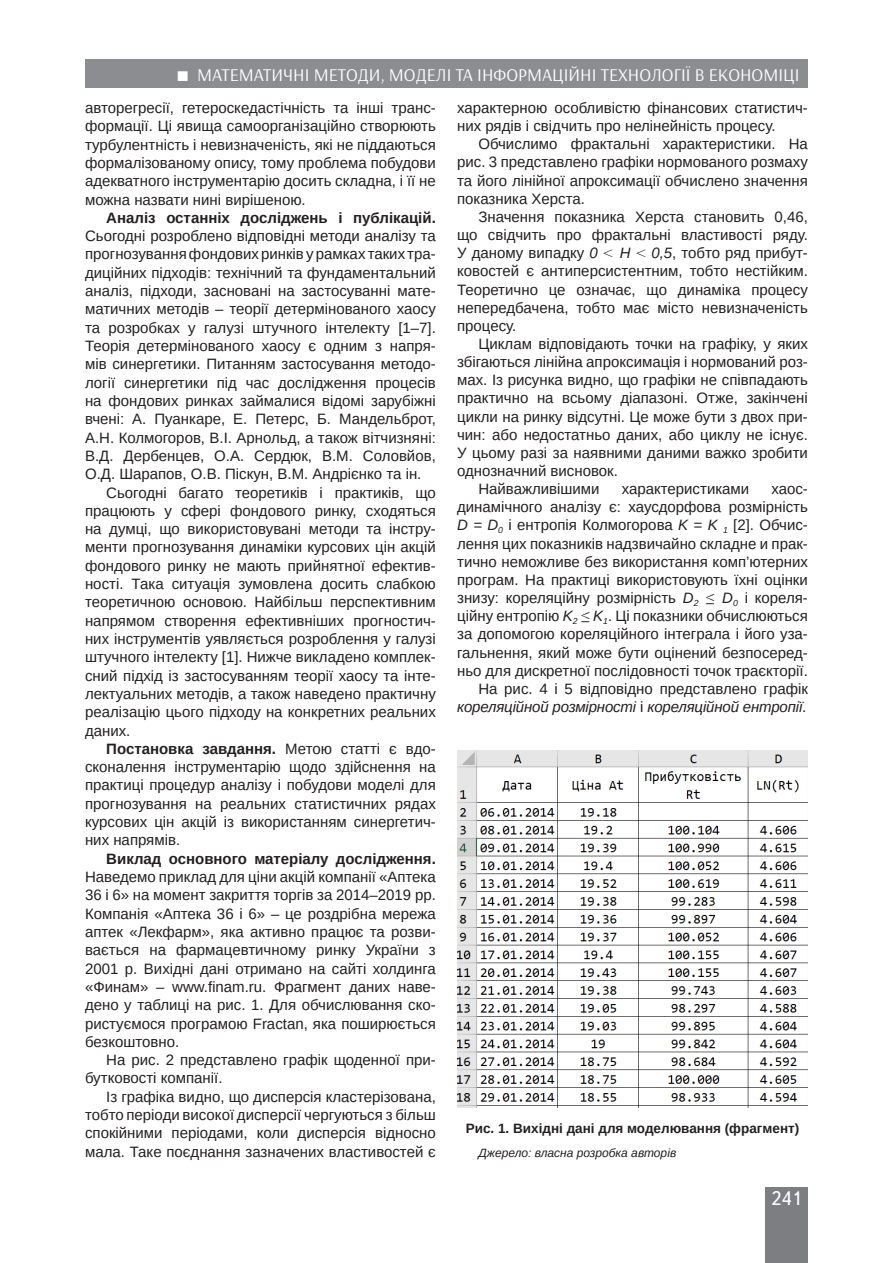
<style>
.page{position:relative;width:893px;height:1263px;background:#fff}
.page>*{position:absolute;margin:0;border:0;box-sizing:border-box;transform-origin:0 0}
.t1{font:19.5px "Ukrainian Text";color:#fff}
.t2{font:18px "Arsenal";color:#fff}
.Текст_основной_G{font:15px/18.3px "Arimo";color:#231f20;text-align:justify}
.Текст_основной_G-2{font:italic 15px/18.1px "Arimo";letter-spacing:-.01em;color:#231f20;text-align:right}
.Рисунок{font:700 13.5px "Arimo";color:#231f20}
.Джерело{font:italic 12px "Arimo";color:#231f20}
.s1{font-weight:700}
.s2{font-style:italic}
.s3{font-family:"Ukrainian School";font-style:italic}
.s4{font-family:"Times New Roman";font-style:italic}
.s5{font-style:normal}
</style>
<div class="page">
<div style="left:765px;top:1187px;width:43px;height:76px;background:#7c7e81"></div>
<div style="left:85px;top:60px;width:723px;height:28px;background:#8b8d90"></div>
<img style="left:457px;top:750px;width:351px;height:358px">
<p class="t2" style="left:197px;top:64px;width:604px">МАТЕМАТИЧНІ МЕТОДИ, МОДЕЛІ ТА ІНФОРМАЦІЙНІ ТЕХНОЛОГІЇ В ЕКОНОМІЦІ</p>
<p class="Текст_основной_G" style="left:85px;top:99px;width:352px">авторегресії, гетероскедастічність та інші транс&shy;формації. Ці явища самоорганізаційно створюють турбулентність і невизначеність, які не піддаються формалізованому опису, тому проблема побудови адекватного інструментарію досить складна, і її не можна назвати нині вирішеною.</p>
<p class="Текст_основной_G" style="left:85px;top:209px;width:352px;text-indent:21px"><span class="s1">Аналіз останніх досліджень і публікацій.<br></span>Сьогодні розроблено відповідні методи аналізу та прогнозування фондових ринків у рамках таких тра&shy;диційних підходів: технічний та фундаментальний аналіз, підходи, засновані на застосуванні мате&shy;матичних методів ‒ теорії детермінованого хаосу та розробках у галузі штучного інтелекту [1–7].<br>Теорія детермінованого хаосу є одним з напря&shy;мів синергетики. Питанням застосування методо&shy;логії синергетики під час дослідження процесів на фондових ринках займалися відомі зарубіжні вчені: А. Пуанкаре, Е. Петерс, Б. Мандельброт, А.Н. Колмогоров, В.І. Арнольд, а також вітчизняні:<br>В.Д. Дербенцев, О.А. Сердюк, В.М. Соловйов, О.Д. Шарапов, О.В. Піскун, В.М. Андрієнко та ін.</p>
<p class="Текст_основной_G" style="left:85px;top:483px;width:352px;text-indent:21px">Сьогодні багато теоретиків і практиків, що працюють у сфері фондового ринку, сходяться на думці, що використовувані методи та інстру&shy;менти прогнозування динаміки курсових цін акцій фондового ринку не мають прийнятної ефектив&shy;ності. Така ситуація зумовлена досить слабкою теоретичною основою. Найбільш перспективним напрямом створення ефективніших прогностич&shy;них інструментів уявляється розроблення у галузі штучного інтелекту [1]. Нижче викладено комплек&shy;сний підхід із застосуванням теорії хаосу та інте&shy;лектуальних методів, а також наведено практичну реалізацію цього підходу на конкретних реальних даних.</p>
<p class="Текст_основной_G" style="left:85px;top:740px;width:352px;text-indent:21px"><span class="s1">Постановка завдання.</span> Метою статті є вдо&shy;сконалення інструментарію щодо здійснення на практиці процедур аналізу і побудови моделі для прогнозування на реальних статистичних рядах курсових цін акцій із використанням синергетич&shy;них напрямів.</p>
<p class="Текст_основной_G" style="left:85px;top:849px;width:352px;text-indent:21px"><span class="s1">Виклад основного матеріалу дослідження.<br></span>Наведемо приклад для ціни акцій компанії «Аптека 36 і 6» на момент закриття торгів за 2014–2019 рр.<br>Компанія «Аптека 36 і 6» – це роздрібна мережа аптек «Лекфарм», яка активно працює та розви&shy;вається на фармацевтичному ринку України з 2001 р. Вихідні дані отримано на сайті холдинга «Финам» ‒ www.finam.ru. Фрагмент даних наве&shy;дено у таблиці на рис. 1. Для обчислювання ско&shy;ристуємося програмою Fractan, яка поширюється безкоштовно.</p>
<p class="Текст_основной_G" style="left:85px;top:1051px;width:352px;text-indent:21px">На рис. 2 представлено графік щоденної при&shy;бутковості компанії.</p>
<p class="Текст_основной_G" style="left:85px;top:1087px;width:352px;text-indent:21px">Із графіка видно, що дисперсія кластерізована, тобто періоди високої дисперсії чергуються з більш спокійними періодами, коли дисперсія відносно мала. Таке поєднання зазначених властивостей є</p>
<p class="Текст_основной_G" style="left:457px;top:99px;width:352px">характерною особливістю фінансових статистич&shy;них рядів і свідчить про нелінейність процесу.</p>
<p class="Текст_основной_G" style="left:457px;top:135px;width:352px;text-indent:21px">Обчислимо фрактальні характеристики. На рис. 3 представлено графіки нормованого розмаху та його лінійної апроксимації обчислено значення показника Херста.</p>
<p class="Текст_основной_G" style="left:457px;top:208px;width:352px;text-indent:21px">Значення показника Херста становить 0,46, що свідчить про фрактальні властивості ряду.<br>У даному випадку <span class="s2">0</span> <span class="s3">&lt;</span> <span class="s2">H</span> <span class="s3">&lt;</span> <span class="s2">0,5</span>, тобто ряд прибут&shy;ковостей є антиперсистентним, тобто нестійким.<br>Теоретично це означає, що динаміка процесу непередбачена, тобто має місто невизначеність процесу.</p>
<p class="Текст_основной_G" style="left:457px;top:335px;width:352px;text-indent:21px">Циклам відповідають точки на графіку, у яких збігаються лінійна апроксимація і нормований роз&shy;мах. Із рисунка видно, що графіки не співпадають практично на всьому діапазоні. Отже, закінчені цикли на ринку відсутні. Це може бути з двох при&shy;чин: або недостатньо даних, або циклу не існує.<br>У цьому разі за наявними даними важко зробити однозначний висновок.</p>
<p class="Текст_основной_G" style="left:478px;top:480px;width:123px">Найважливішими</p>
<p class="Текст_основной_G" style="left:622px;top:480px;width:129px">характеристиками</p>
<p class="Текст_основной_G" style="left:457px;top:480px;width:352px;text-indent:314px">хаос&shy;динамічного аналізу є: хаусдорфова розмірність <span class="s2">D = D</span><sub>0</sub> і ентропія Колмогорова <span class="s2">K = K</span> <sub>1</sub> [2]. Обчис&shy;лення цих показників надзвичайно складне и прак&shy;тично неможливе без використання комп’ютерних програм. На практиці використовують їхні оцінки знизу: кореляційну розмірність <span class="s2">D</span><sub>2</sub> <span class="s4">≤</span> <span class="s2">D</span><sub>0</sub> і кореля&shy;ційну ентропію <span class="s2">K</span><sub>2</sub> <span class="s4">≤</span> <span class="s2">K</span><sub>1</sub>. Ці показники обчислюються за допомогою кореляційного інтеграла і його уза&shy;гальнення, який може бути оцінений безпосеред&shy;ньо для дискретної послідовності точок траєкторії.</p>
<p class="Текст_основной_G-2" style="left:457px;top:679px;width:352px"><span class="s5">На рис. 4 і 5 відповідно представлено графік </span>кореляційной розмірності <span class="s5">і</span> кореляційной ентропії<span class="s5">.</span></p>
<p class="Рисунок" style="left:466px;top:1119px;width:335px">Рис. 1. Вихідні дані для моделювання (фрагмент)</p>
<p class="Джерело" style="left:478px;top:1144px;width:199px">Джерело: власна розробка авторів</p>
<h1 class="t1" style="left:771px;top:1188px;width:32px">241</h1>
</div>
